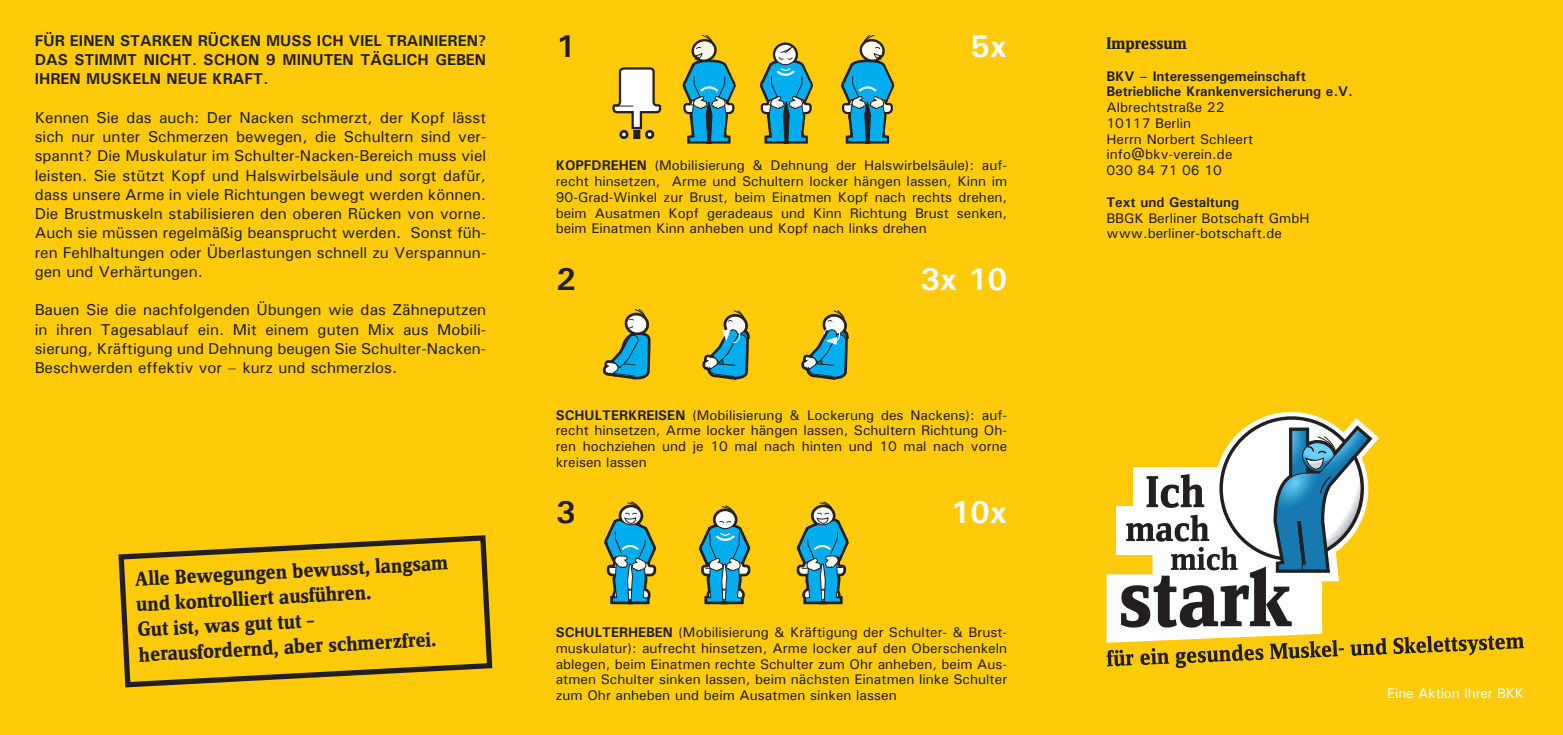
<style>
.page{position:relative;width:1563px;height:735px;background:#fff}
.page>*{position:absolute;margin:0;border:0;box-sizing:border-box;transform-origin:0 0}
.t1{font:700 31.5px "Univers";color:#fff}
.t2{font:700 31.5px "Univers";color:#231f20}
.t3{font:700 21px/25.2px "Zine Serif Dis";color:#231f20}
.t4{font:700 17.5px "Zine Serif Dis";color:#231f20}
.t5{font:15.75px/19.2px "Univers ATT";color:#231f20;text-align:justify}
.t6{font:700 15.75px/19.2px "Univers";color:#231f20;text-align:justify}
.t7{font:14px/15.8px "Univers ATT";color:#231f20;text-align:justify}
.t8{font:700 14px/15.8px "Univers";color:#231f20}
.t9{font:500 14px "Univers";letter-spacing:-.01em;color:#fff}
.s1{font-family:"Univers";font-weight:700}
</style>
<div class="page">
<div style="left:0;top:0;width:1563px;height:734px;background:#feca0a"></div>
<svg style="left:1106px;top:412px;width:418px;height:255px"></svg>
<div style="left:645px;top:130px;width:9px;height:9px;border:3px solid #231f20;border-radius:50%"></div>
<div style="left:633px;top:130px;width:7px;height:9px;border:3px solid #231f20"></div>
<div style="left:619px;top:130px;width:9px;height:9px;border:3px solid #231f20;border-radius:50%"></div>
<svg style="left:612px;top:67px;width:50px;height:71px"></svg>
<svg style="left:682px;top:34px;width:54px;height:110px"></svg>
<svg style="left:759px;top:42px;width:54px;height:102px"></svg>
<svg style="left:841px;top:34px;width:54px;height:110px"></svg>
<svg style="left:602px;top:309px;width:55px;height:296px"></svg>
<svg style="left:699px;top:310px;width:52px;height:295px"></svg>
<svg style="left:796px;top:310px;width:53px;height:295px"></svg>
<svg style="left:118px;top:535px;width:375px;height:153px"></svg>
<p class="t6" style="left:35px;top:30px;width:453px">FÜR EINEN STARKEN RÜCKEN MUSS ICH VIEL TRAINIEREN?<br>DAS STIMMT NICHT. SCHON 9 MINUTEN TÄGLICH GEBEN IHREN MUSKELN NEUE KRAFT.</p>
<p class="t5" style="left:35px;top:107px;width:453px">Kennen Sie das auch: Der Nacken schmerzt, der Kopf lässt sich nur unter Schmerzen bewegen, die Schultern sind ver&shy;spannt? Die Muskulatur im Schulter-Nacken-Bereich muss viel leisten. Sie stützt Kopf und Halswirbelsäule und sorgt dafür, dass unsere Arme in viele Richtungen bewegt werden können.<br>Die Brustmuskeln stabilisieren den oberen Rücken von vorne.<br>Auch sie müssen regelmäßig beansprucht werden. Sonst füh&shy;ren Fehlhaltungen oder Überlastungen schnell zu Verspannun&shy;gen und Verhärtungen.</p>
<p class="t5" style="left:35px;top:300px;width:453px">Bauen Sie die nachfolgenden Übungen wie das Zähneputzen in ihren Tagesablauf ein. Mit einem guten Mix aus Mobili&shy;sierung, Kräftigung und Dehnung beugen Sie Schulter-Nacken-Beschwerden effektiv vor – kurz und schmerzlos.</p>
<h2 class="t3" style="left:134px;top:567px;width:315px;rotate:-3deg">Alle Bewegungen bewusst, langsam und kontrolliert ausführen.<br>Gut ist, was gut tut – herausfordernd, aber schmerzfrei.</h2>
<h1 class="t2" style="left:556px;top:26px;width:21px">1</h1>
<h1 class="t1" style="left:970px;top:26px;width:39px">5x</h1>
<p class="t7" style="left:556px;top:157px;width:453px"><span class="s1">KOPFDREHEN</span> (Mobilisierung &amp; Dehnung der Halswirbelsäule): auf&shy;recht hinsetzen, Arme und Schultern locker hängen lassen, Kinn im 90-Grad-Winkel zur Brust, beim Einatmen Kopf nach rechts drehen, beim Ausatmen Kopf geradeaus und Kinn Richtung Brust senken, beim Einatmen Kinn anheben und Kopf nach links drehen</p>
<h1 class="t2" style="left:556px;top:259px;width:21px">2</h1>
<h1 class="t1" style="left:920px;top:259px;width:89px">3x 10</h1>
<p class="t7" style="left:556px;top:406px;width:453px"><span class="s1">SCHULTERKREISEN</span> (Mobilisierung &amp; Lockerung des Nackens): auf&shy;recht hinsetzen, Arme locker hängen lassen, Schultern Richtung Oh&shy;ren hochziehen und je 10 mal nach hinten und 10 mal nach vorne kreisen lassen</p>
<h1 class="t2" style="left:556px;top:492px;width:21px">3</h1>
<h1 class="t1" style="left:950px;top:492px;width:58px">10x</h1>
<p class="t7" style="left:556px;top:624px;width:453px"><span class="s1">SCHULTERHEBEN</span> (Mobilisierung &amp; Kräftigung der Schulter- &amp; Brust&shy;muskulatur): aufrecht hinsetzen, Arme locker auf den Oberschenkeln ablegen, beim Einatmen rechte Schulter zum Ohr anheben, beim Aus&shy;atmen Schulter sinken lassen, beim nächsten Einatmen linke Schulter zum Ohr anheben und beim Ausatmen sinken lassen</p>
<p class="t4" style="left:1106px;top:34px;width:82px">Impressum</p>
<p class="t8" style="left:1106px;top:68px;width:248px">BKV – Interessengemeinschaft<br>Betriebliche Krankenversicherung e.V.</p>
<p class="t7" style="left:1106px;top:99px;width:148px;text-align:left">Albrechtstraße 22<br>10117 Berlin<br>Herrn Norbert Schleert info@bkv-verein.de<br>030 84 71 06 10</p>
<p class="t8" style="left:1106px;top:194px;width:134px">Text und Gestaltung</p>
<p class="t7" style="left:1106px;top:209px;width:204px">BBGK Berliner Botschaft GmbH www.berliner-botschaft.de</p>
<p class="t9" style="left:1387px;top:684px;width:138px">Eine Aktion Ihrer BKK</p>
</div>
